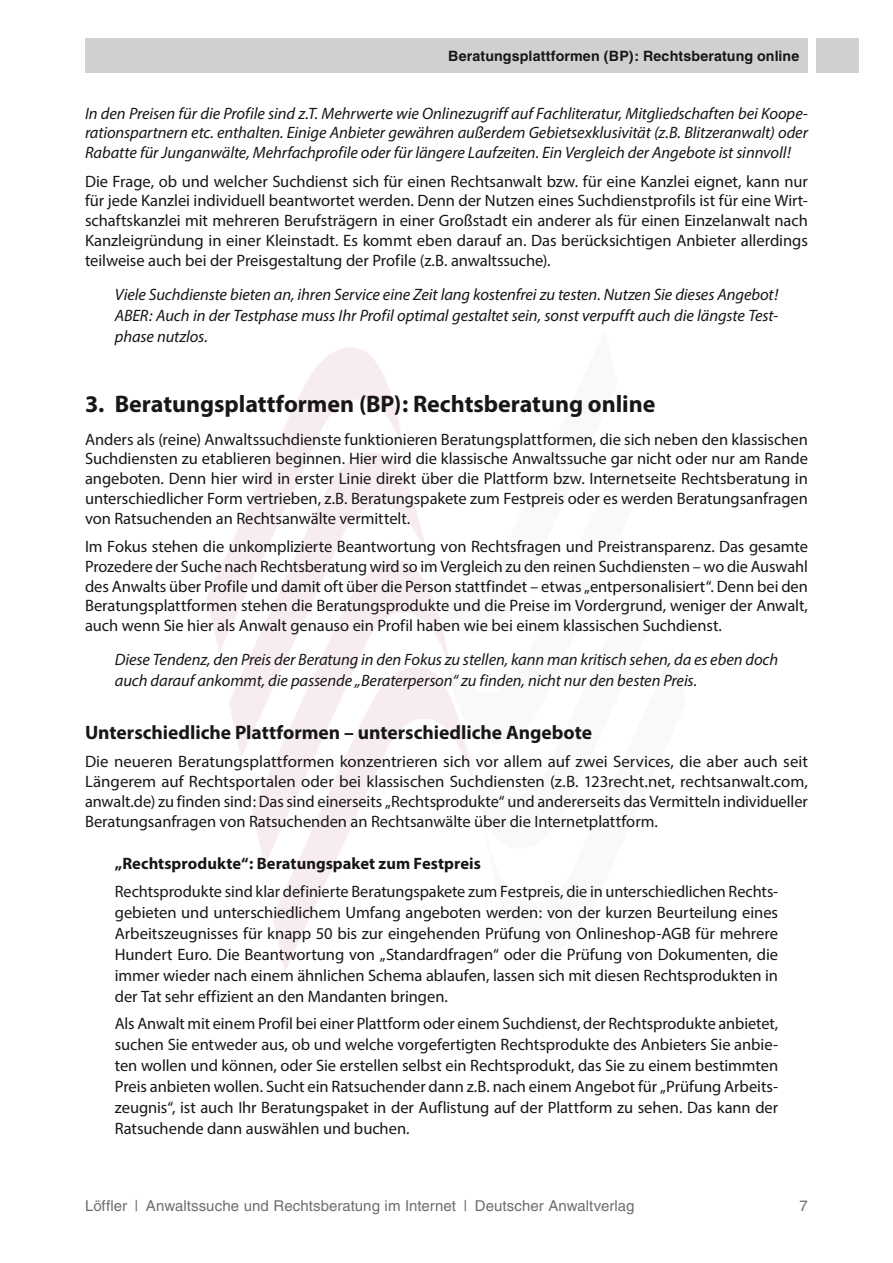
<style>
.page{position:relative;width:893px;height:1263px;background:#fff}
.page>*{position:absolute;margin:0;border:0;box-sizing:border-box;transform-origin:0 0}
.t1{font:700 24px "Myriad Pro";color:#181716}
.t2{font:700 19.5px "Myriad Pro";color:#181716}
.t3{font:16.5px/19.8px "Myriad Pro";letter-spacing:-.005em;color:#181716;text-align:justify}
.t4{font:italic 16.5px/21px "Myriad Pro";letter-spacing:-.005em;color:#181716;text-align:justify}
.t5{font:700 16.5px "Myriad Pro";letter-spacing:.005em;color:#181716}
.t6{font:15px "Helvetica";letter-spacing:.005em;color:#6e6e6e}
.t7{font:700 14.25px "Helvetica";letter-spacing:.005em;color:#181716}
</style>
<div class="page">
<div style="left:85px;top:38px;width:723px;height:34px;background:#cfd0d0"></div>
<div style="left:816px;top:38px;width:43px;height:34px;background:#cfd0d0"></div>
<svg style="left:207px;top:347px;width:198px;height:305px"></svg>
<svg style="left:252px;top:585px;width:198px;height:280px"></svg>
<svg style="left:272px;top:666px;width:200px;height:305px"></svg>
<svg style="left:228px;top:452px;width:199px;height:306px"></svg>
<p class="t7" style="left:448px;top:47px;width:353px">Beratungsplattformen (BP): Rechtsberatung online</p>
<p class="t4" style="left:85px;top:103px;width:724px;line-height:19.8px">In den Preisen für die Profile sind z.T. Mehrwerte wie Onlinezugriff auf Fachliteratur, Mitgliedschaften bei Koope&shy;rationspartnern etc. enthalten. Einige Anbieter gewähren außerdem Gebietsexklusivität (z.B. Blitzeranwalt) oder Rabatte für Junganwälte, Mehrfachprofile oder für längere Laufzeiten. Ein Vergleich der Angebote ist sinnvoll!</p>
<p class="t3" style="left:85px;top:171px;width:724px">Die Frage, ob und welcher Suchdienst sich für einen Rechtsanwalt bzw. für eine Kanzlei eignet, kann nur für jede Kanzlei individuell beantwortet werden. Denn der Nutzen eines Suchdienstprofils ist für eine Wirt&shy;schaftskanzlei mit mehreren Berufsträgern in einer Großstadt ein anderer als für einen Einzelanwalt nach Kanzleigründung in einer Kleinstadt. Es kommt eben darauf an. Das berücksichtigen Anbieter allerdings teilweise auch bei der Preisgestaltung der Profile (z.B. anwaltssuche).</p>
<p class="t4" style="left:115px;top:283px;width:665px">Viele Suchdienste bieten an, ihren Service eine Zeit lang kostenfrei zu testen. Nutzen Sie dieses Angebot!<br>ABER: Auch in der Testphase muss Ihr Profil optimal gestaltet sein, sonst verpufft auch die längste Test&shy;phase nutzlos.</p>
<h1 class="t1" style="left:85px;top:388px;width:572px">3. Beratungsplattformen (BP): Rechtsberatung online</h1>
<p class="t3" style="left:85px;top:429px;width:724px">Anders als (reine) Anwaltssuchdienste funktionieren Beratungsplattformen, die sich neben den klassischen Suchdiensten zu etablieren beginnen. Hier wird die klassische Anwaltssuche gar nicht oder nur am Rande angeboten. Denn hier wird in erster Linie direkt über die Plattform bzw. Internetseite Rechtsberatung in unterschiedlicher Form vertrieben, z.B. Beratungspakete zum Festpreis oder es werden Beratungsanfragen von Ratsuchenden an Rechtsanwälte vermittelt.</p>
<p class="t3" style="left:85px;top:536px;width:724px">Im Fokus stehen die unkomplizierte Beantwortung von Rechtsfragen und Preistransparenz. Das gesamte Prozedere der Suche nach Rechtsberatung wird so im Vergleich zu den reinen Suchdiensten – wo die Auswahl des Anwalts über Profile und damit oft über die Person stattfindet – etwas „entpersonalisiert“. Denn bei den Beratungsplattformen stehen die Beratungsprodukte und die Preise im Vordergrund, weniger der Anwalt, auch wenn Sie hier als Anwalt genauso ein Profil haben wie bei einem klassischen Suchdienst.</p>
<p class="t4" style="left:115px;top:649px;width:665px">Diese Tendenz, den Preis der Beratung in den Fokus zu stellen, kann man kritisch sehen, da es eben doch auch darauf ankommt, die passende „Beraterperson“ zu finden, nicht nur den besten Preis.</p>
<p class="t2" style="left:85px;top:720px;width:509px">Unterschiedliche Plattformen – unterschiedliche Angebote</p>
<p class="t3" style="left:85px;top:752px;width:724px">Die neueren Beratungsplattformen konzentrieren sich vor allem auf zwei Services, die aber auch seit Längerem auf Rechtsportalen oder bei klassischen Suchdiensten (z.B. 123recht.net, rechtsanwalt.com, anwalt.de) zu finden sind: Das sind einerseits „Rechtsprodukte“ und andererseits das Vermitteln individueller Beratungsanfragen von Ratsuchenden an Rechtsanwälte über die Internetplattform.</p>
<p class="t5" style="left:115px;top:853px;width:368px">„Rechtsprodukte“: Beratungspaket zum Festpreis</p>
<p class="t3" style="left:115px;top:880px;width:665px;line-height:21px">Rechtsprodukte sind klar definierte Beratungspakete zum Festpreis, die in unterschiedlichen Rechts&shy;gebieten und unterschiedlichem Umfang angeboten werden: von der kurzen Beurteilung eines Arbeitszeugnisses für knapp 50 bis zur eingehenden Prüfung von Onlineshop-AGB für mehrere Hundert Euro. Die Beantwortung von „Standardfragen“ oder die Prüfung von Dokumenten, die immer wieder nach einem ähnlichen Schema ablaufen, lassen sich mit diesen Rechtsprodukten in der Tat sehr effizient an den Mandanten bringen.</p>
<p class="t3" style="left:115px;top:1012px;width:665px;line-height:21px">Als Anwalt mit einem Profil bei einer Plattform oder einem Suchdienst, der Rechtsprodukte anbietet, suchen Sie entweder aus, ob und welche vorgefertigten Rechtsprodukte des Anbieters Sie anbie&shy;ten wollen und können, oder Sie erstellen selbst ein Rechtsprodukt, das Sie zu einem bestimmten Preis anbieten wollen. Sucht ein Ratsuchender dann z.B. nach einem Angebot für „Prüfung Arbeits&shy;zeugnis“, ist auch Ihr Beratungspaket in der Auflistung auf der Plattform zu sehen. Das kann der Ratsuchende dann auswählen und buchen.</p>
<p class="t6" style="left:85px;top:1197px;width:551px">Löffler | Anwaltssuche und Rechtsberatung im Internet | Deutscher Anwaltverlag</p>
<p class="t6" style="left:800px;top:1197px;width:10px">7</p>
</div>
